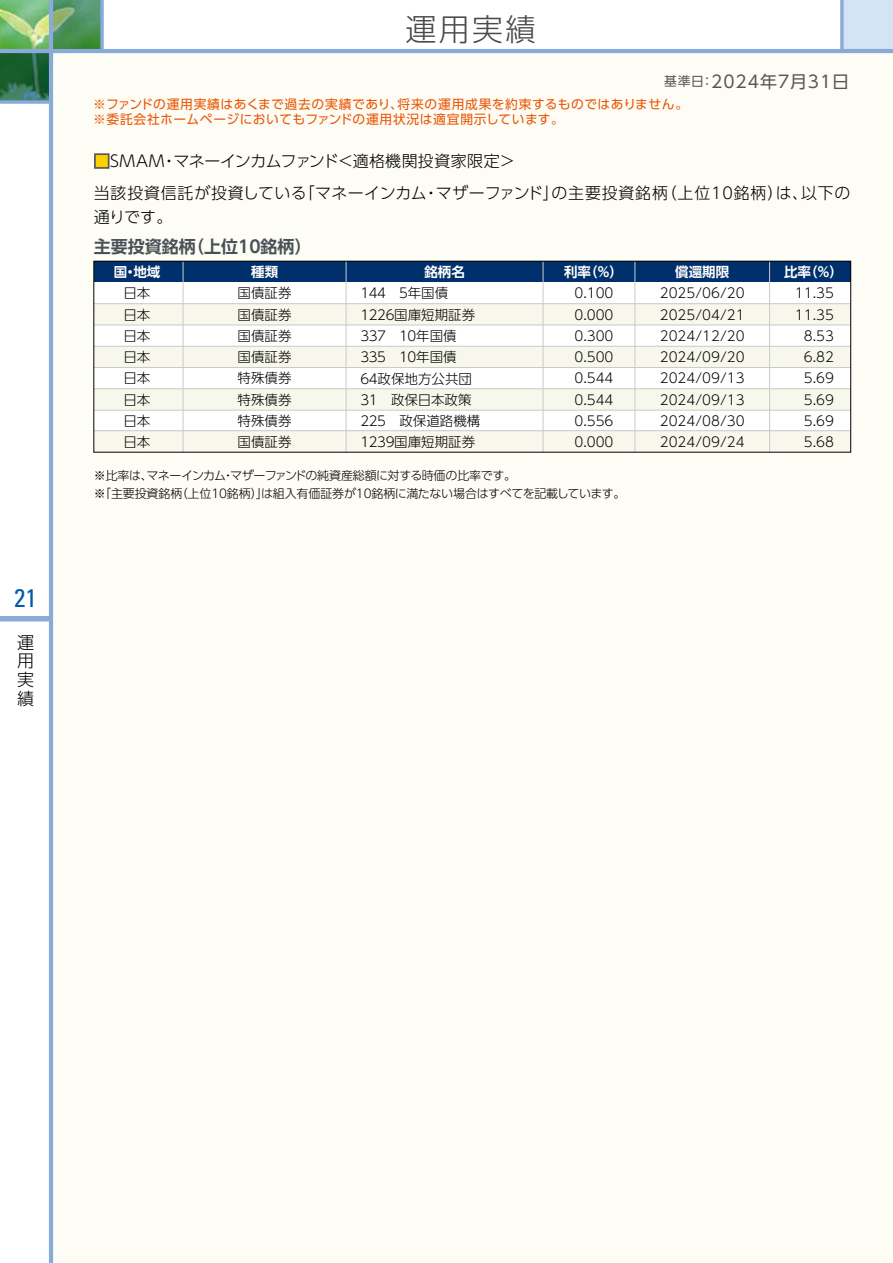
<style>
.page{position:relative;width:893px;height:1263px;background:#fff}
.page>*{position:absolute;margin:0;border:0;box-sizing:border-box;transform-origin:0 0}
.t1{font:300 30.9px "UD Shin Go Pro";color:#4c4948}
.t2{font:condensed 25.5px "Univers";color:#005bac}
.t3{font:700 16.95px "UD Shin Go Pro De";color:#485157}
.t4{font:16.95px "UD Shin Go Pro";letter-spacing:.06em;color:#595757}
.t5{font:300 16.95px/18.8px "UD Shin Go Pro";color:#000;text-align:justify}
.t6{font:300 15.9px/23.4px "UD Shin Go Pro";letter-spacing:.05em;color:#000}
.t7{font:300 15.9px "UD Shin Go Pro";letter-spacing:.01em;color:#000}
.t8{font:300 13.5px/21.3px "UD Shin Go Pro";color:#000;text-align:justify}
.t9{font:700 13.5px "UD Shin Go Pro De";color:#fff}
.t10{font:12.75px/14.9px "UD Shin Go Pro";letter-spacing:.045em;color:#ea5504}
.t11{font:300 12px/18px "UD Shin Go Pro";letter-spacing:-.025em;color:#000}
.s1{font-size:12.75px}
.s2{color:#fdd000}
</style>
<div class="page">
<img style="left:0;top:0;width:49px;height:49px">
<svg style="left:0;top:53px;width:49px;height:47px;fill:#185e2d"></svg>
<svg style="left:53px;top:0;width:47px;height:49px"></svg>
<div style="left:842px;top:0;width:51px;height:51px;background:#d3e4f5"></div>
<svg style="left:840px;top:0;width:4px;height:49px"></svg>
<div style="left:51px;top:51px;width:842px;height:1212px;background:#fdfcf5"></div>
<div style="left:0;top:616px;width:51px;height:5px;background:#88abda"></div>
<hr style="left:49px;top:0;width:4px;height:1263px;background:#88abda">
<hr style="left:0;top:49px;width:893px;height:4px;background:#88abda">
<svg style="left:0;top:100px;width:49px;height:4px"></svg>
<svg style="left:100px;top:0;width:4px;height:49px"></svg>
<div style="left:94px;top:153px;width:16px;height:16px;border:2px solid #595757"></div>
<div style="left:94px;top:261px;width:757px;height:21px;background:#00306b"></div>
<div style="left:94px;top:282px;width:757px;height:170px;background:#fff"></div>
<div style="left:94px;top:304px;width:757px;height:21px;background:#f8f7eb"></div>
<div style="left:94px;top:346px;width:757px;height:21px;background:#f8f7eb"></div>
<div style="left:94px;top:389px;width:757px;height:21px;background:#f8f7eb"></div>
<hr style="left:94px;top:303px;width:757px;height:1px;background:#c9caca">
<hr style="left:94px;top:325px;width:757px;height:1px;background:#c9caca">
<hr style="left:94px;top:367px;width:757px;height:1px;background:#c9caca">
<hr style="left:94px;top:388px;width:757px;height:1px;background:#c9caca">
<hr style="left:94px;top:410px;width:757px;height:1px;background:#c9caca">
<hr style="left:94px;top:346px;width:757px;height:1px;background:#c9caca">
<div style="left:94px;top:431px;width:757px;height:21px;background:#f8f7eb"></div>
<hr style="left:94px;top:430px;width:757px;height:1px;background:#c9caca">
<hr style="left:183px;top:261px;width:1px;height:191px;background:#c9caca">
<hr style="left:769px;top:261px;width:1px;height:191px;background:#c9caca">
<hr style="left:346px;top:261px;width:1px;height:191px;background:#c9caca">
<hr style="left:634px;top:261px;width:1px;height:191px;background:#c9caca">
<hr style="left:543px;top:261px;width:1px;height:191px;background:#c9caca">
<div style="left:94px;top:261px;width:757px;height:191px;border:1px solid #000"></div>
<h2 class="t2" style="left:14px;top:582px;width:24px">21</h2>
<p class="t5" style="left:17px;top:632px;width:18px">運用実績</p>
<h1 class="t1" style="left:405px;top:4px;width:132px">運用実績</h1>
<p class="t4" style="left:664px;top:68px;width:187px"><span class="s1">基準日：</span>2024年7月31日</p>
<p class="t10" style="left:93px;top:96px;width:597px">※ファンドの運用実績はあくまで過去の実績であり、将来の運用成果を約束するものではありません。※委託会社ホームページにおいてもファンドの運用状況は適宜開示しています。</p>
<p class="t7" style="left:94px;top:148px;width:440px"><span class="s2">■</span>SMAM・マネーインカムファンド＜適格機関投資家限定＞　</p>
<p class="t6" style="left:94px;top:181px;width:758px">当該投資信託が投資している「マネーインカム・マザーファンド」の主要投資銘柄（上位10銘柄）は、以下の通りです。</p>
<p class="t3" style="left:94px;top:232px;width:219px">主要投資銘柄（上位10銘柄）</p>
<p class="t9" style="left:114px;top:261px;width:48px">国・地域</p>
<p class="t9" style="left:251px;top:261px;width:28px">種類</p>
<p class="t9" style="left:424px;top:261px;width:42px">銘柄名</p>
<p class="t9" style="left:564px;top:261px;width:60px">利率（％）</p>
<p class="t9" style="left:675px;top:261px;width:55px">償還期限</p>
<p class="t9" style="left:784px;top:261px;width:60px">比率（％）</p>
<p class="t8" style="left:660px;top:282px;width:86px">2025/06/20<br>2025/04/21<br>2024/12/20<br>2024/09/20<br>2024/09/13<br>2024/09/13<br>2024/08/30<br>2024/09/24</p>
<p class="t8" style="left:123px;top:282px;width:28px">日本日本日本日本日本日本日本日本</p>
<p class="t8" style="left:238px;top:282px;width:55px">国債証券国債証券国債証券国債証券特殊債券特殊債券特殊債券国債証券</p>
<p class="t8" style="left:358px;top:282px;width:124px;text-align:left">１４４　５年国債<br>１２２６国庫短期証券<br>３３７　１０年国債<br>３３５　１０年国債<br>６４政保地方公共団<br>３１　政保日本政策<br>２２５　政保道路機構<br>１２３９国庫短期証券</p>
<p class="t11" style="left:94px;top:466px;width:533px">※比率は、マネーインカム・マザーファンドの純資産総額に対する時価の比率です。<br>※「主要投資銘柄（上位10銘柄）」は組入有価証券が10銘柄に満たない場合はすべてを記載しています。</p>
<p class="t8" style="left:795px;top:282px;width:41px;text-align:right">11.35<br>11.35<br>8.53<br>6.82<br>5.69<br>5.69<br>5.69<br>5.68</p>
<p class="t8" style="left:574px;top:282px;width:41px">0.100<br>0.000<br>0.300<br>0.500<br>0.544<br>0.544<br>0.556<br>0.000</p>
</div>
